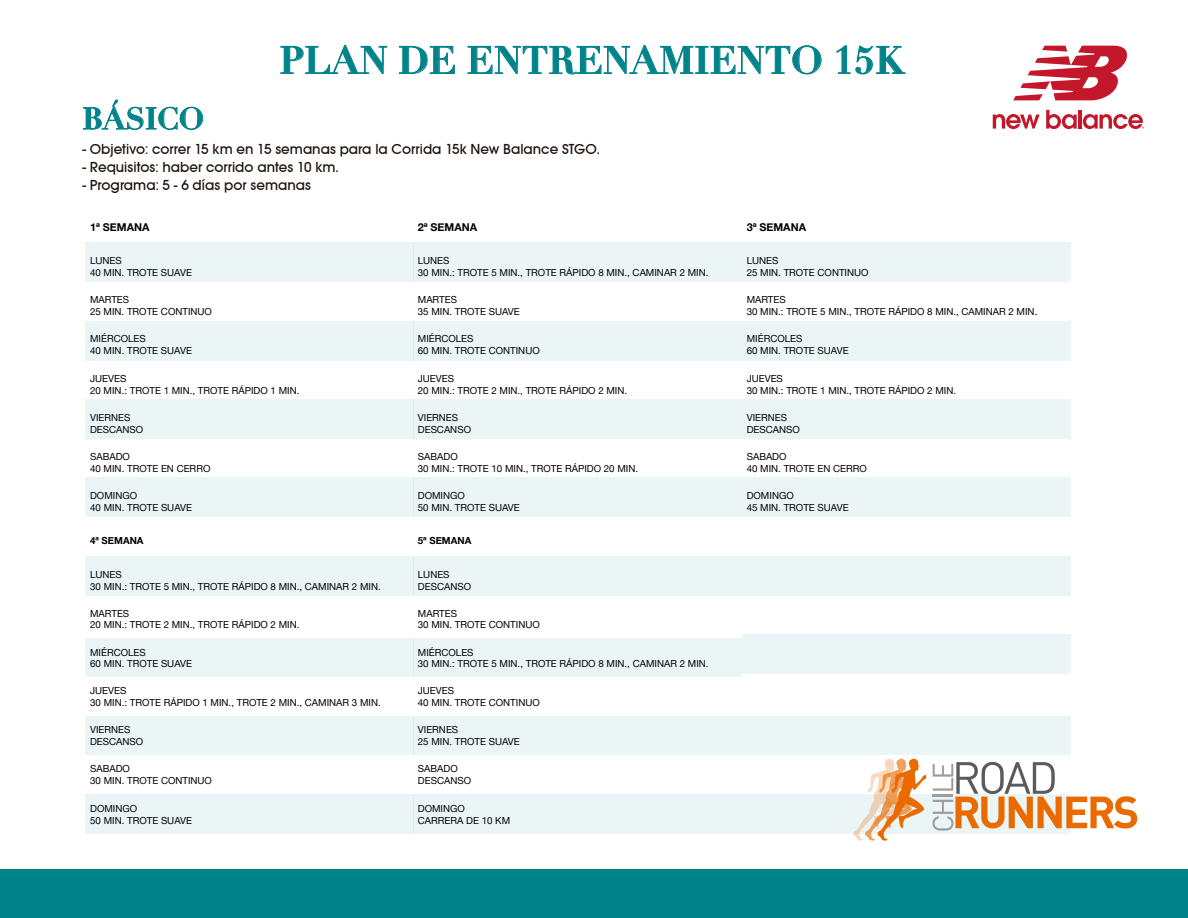
<style>
.page{position:relative;width:1188px;height:918px;background:#fff}
.page>*{position:absolute;margin:0;border:0;box-sizing:border-box;transform-origin:0 0}
.t1{font:700 37.65px "Didot";color:#008389}
.t2{font:700 30px "Didot";color:#008389}
.t3{font:15px "Avant Garde Md ITCTT";color:#1e120d}
.t4{font:700 10.8px "Helvetica Neue";color:#020102}
.t5{font:9.75px/11.9px "Helvetica Neue";color:#020102}
.t6{font:700 9.75px "Helvetica Neue";color:#020102}
</style>
<div class="page">
<div style="left:86px;top:243px;width:328px;height:39px;background:#ebf5f5"></div>
<div style="left:414px;top:243px;width:328px;height:39px;background:#ebf5f5"></div>
<div style="left:742px;top:243px;width:328px;height:39px;background:#ebf5f5"></div>
<div style="left:86px;top:321px;width:328px;height:39px;background:#ebf5f5"></div>
<div style="left:414px;top:321px;width:328px;height:39px;background:#ebf5f5"></div>
<div style="left:742px;top:321px;width:328px;height:39px;background:#ebf5f5"></div>
<div style="left:86px;top:399px;width:328px;height:39px;background:#ebf5f5"></div>
<div style="left:414px;top:399px;width:328px;height:39px;background:#ebf5f5"></div>
<div style="left:742px;top:399px;width:328px;height:39px;background:#ebf5f5"></div>
<div style="left:86px;top:478px;width:328px;height:39px;background:#ebf5f5"></div>
<div style="left:414px;top:478px;width:328px;height:39px;background:#ebf5f5"></div>
<div style="left:742px;top:478px;width:328px;height:39px;background:#ebf5f5"></div>
<div style="left:86px;top:556px;width:328px;height:39px;background:#ebf5f5"></div>
<div style="left:414px;top:556px;width:328px;height:39px;background:#ebf5f5"></div>
<div style="left:742px;top:556px;width:328px;height:39px;background:#ebf5f5"></div>
<div style="left:86px;top:638px;width:328px;height:39px;background:#ebf5f5"></div>
<div style="left:414px;top:638px;width:328px;height:39px;background:#ebf5f5"></div>
<div style="left:742px;top:634px;width:328px;height:39px;background:#ebf5f5"></div>
<div style="left:86px;top:717px;width:328px;height:39px;background:#ebf5f5"></div>
<div style="left:414px;top:717px;width:328px;height:39px;background:#ebf5f5"></div>
<div style="left:742px;top:717px;width:328px;height:39px;background:#ebf5f5"></div>
<div style="left:86px;top:795px;width:328px;height:39px;background:#ebf5f5"></div>
<div style="left:414px;top:795px;width:328px;height:39px;background:#ebf5f5"></div>
<div style="left:742px;top:795px;width:328px;height:39px;background:#ebf5f5"></div>
<svg style="left:280px;top:45px;width:107px;height:29px"></svg>
<svg style="left:399px;top:46px;width:56px;height:28px"></svg>
<svg style="left:467px;top:45px;width:355px;height:30px"></svg>
<svg style="left:836px;top:45px;width:70px;height:30px"></svg>
<div style="left:0;top:869px;width:1187px;height:49px;background:#008389"></div>
<svg style="left:1013px;top:46px;width:114px;height:54px"></svg>
<svg style="left:993px;top:114px;width:47px;height:15px"></svg>
<svg style="left:1046px;top:110px;width:31px;height:19px"></svg>
<hr style="left:1078px;top:110px;width:4px;height:19px;background:#c3172c">
<svg style="left:1083px;top:114px;width:61px;height:15px"></svg>
<svg style="left:933px;top:762px;width:204px;height:69px"></svg>
<svg style="left:853px;top:758px;width:74px;height:83px"></svg>
<svg style="left:83px;top:99px;width:120px;height:31px"></svg>
<h2 class="t2" style="left:82px;top:100px;width:123px">BÁSICO</h2>
<h1 class="t1" style="left:280px;top:37px;width:626px">PLAN DE ENTRENAMIENTO 15K</h1>
<h3 class="t3" style="left:82px;top:141px;width:519px">- Objetivo: correr 15 km en 15 semanas para la Corrida 15k New Balance STGO.</h3>
<h3 class="t3" style="left:82px;top:159px;width:258px">- Requisitos: haber corrido antes 10 km.</h3>
<h3 class="t3" style="left:82px;top:177px;width:230px">- Programa: 5 - 6 días por semanas</h3>
<p class="t4" style="left:90px;top:219px;width:61px">1ª SEMANA</p>
<p class="t4" style="left:418px;top:219px;width:61px">2ª SEMANA</p>
<p class="t4" style="left:747px;top:219px;width:61px">3ª SEMANA</p>
<p class="t5" style="left:90px;top:255px;width:103px">LUNES<br>40 MIN. TROTE SUAVE</p>
<p class="t5" style="left:418px;top:255px;width:292px">LUNES<br>30 MIN.: TROTE 5 MIN., TROTE RÁPIDO 8 MIN., CAMINAR 2 MIN.</p>
<p class="t5" style="left:747px;top:255px;width:123px">LUNES<br>25 MIN. TROTE CONTINUO</p>
<p class="t5" style="left:90px;top:294px;width:123px">MARTES<br>25 MIN. TROTE CONTINUO</p>
<p class="t5" style="left:418px;top:294px;width:103px">MARTES<br>35 MIN. TROTE SUAVE</p>
<p class="t5" style="left:747px;top:294px;width:292px">MARTES<br>30 MIN.: TROTE 5 MIN., TROTE RÁPIDO 8 MIN., CAMINAR 2 MIN.</p>
<p class="t5" style="left:90px;top:333px;width:103px">MIÉRCOLES<br>40 MIN. TROTE SUAVE</p>
<p class="t5" style="left:418px;top:333px;width:123px">MIÉRCOLES<br>60 MIN. TROTE CONTINUO</p>
<p class="t5" style="left:747px;top:333px;width:103px">MIÉRCOLES<br>60 MIN. TROTE SUAVE</p>
<p class="t5" style="left:90px;top:373px;width:211px">JUEVES<br>20 MIN.: TROTE 1 MIN., TROTE RÁPIDO 1 MIN.</p>
<p class="t5" style="left:418px;top:373px;width:211px">JUEVES<br>20 MIN.: TROTE 2 MIN., TROTE RÁPIDO 2 MIN.</p>
<p class="t5" style="left:747px;top:373px;width:211px">JUEVES<br>30 MIN.: TROTE 1 MIN., TROTE RÁPIDO 2 MIN.</p>
<p class="t5" style="left:90px;top:412px;width:55px">VIERNES<br>DESCANSO</p>
<p class="t5" style="left:418px;top:412px;width:55px">VIERNES<br>DESCANSO</p>
<p class="t5" style="left:747px;top:412px;width:55px">VIERNES<br>DESCANSO</p>
<p class="t5" style="left:90px;top:451px;width:122px">SABADO<br>40 MIN. TROTE EN CERRO</p>
<p class="t5" style="left:418px;top:451px;width:222px">SABADO<br>30 MIN.: TROTE 10 MIN., TROTE RÁPIDO 20 MIN.</p>
<p class="t5" style="left:747px;top:451px;width:122px">SABADO<br>40 MIN. TROTE EN CERRO</p>
<p class="t5" style="left:90px;top:490px;width:103px">DOMINGO<br>40 MIN. TROTE SUAVE</p>
<p class="t5" style="left:418px;top:490px;width:103px">DOMINGO<br>50 MIN. TROTE SUAVE</p>
<p class="t5" style="left:747px;top:490px;width:103px">DOMINGO<br>45 MIN. TROTE SUAVE</p>
<p class="t6" style="left:90px;top:533px;width:55px">4ª SEMANA</p>
<p class="t6" style="left:418px;top:533px;width:55px">5ª SEMANA</p>
<p class="t5" style="left:90px;top:569px;width:292px">LUNES<br>30 MIN.: TROTE 5 MIN., TROTE RÁPIDO 8 MIN., CAMINAR 2 MIN.</p>
<p class="t5" style="left:418px;top:569px;width:55px">LUNES<br>DESCANSO</p>
<p class="t5" style="left:90px;top:608px;width:211px">MARTES<br>20 MIN.: TROTE 2 MIN., TROTE RÁPIDO 2 MIN.</p>
<p class="t5" style="left:418px;top:608px;width:123px">MARTES<br>30 MIN. TROTE CONTINUO</p>
<p class="t5" style="left:90px;top:647px;width:103px">MIÉRCOLES<br>60 MIN. TROTE SUAVE</p>
<p class="t5" style="left:418px;top:647px;width:292px">MIÉRCOLES<br>30 MIN.: TROTE 5 MIN., TROTE RÁPIDO 8 MIN., CAMINAR 2 MIN.</p>
<p class="t5" style="left:90px;top:686px;width:292px">JUEVES<br>30 MIN.: TROTE RÁPIDO 1 MIN., TROTE 2 MIN., CAMINAR 3 MIN.</p>
<p class="t5" style="left:418px;top:686px;width:123px">JUEVES<br>40 MIN. TROTE CONTINUO</p>
<p class="t5" style="left:90px;top:725px;width:55px">VIERNES<br>DESCANSO</p>
<p class="t5" style="left:418px;top:725px;width:103px">VIERNES<br>25 MIN. TROTE SUAVE</p>
<p class="t5" style="left:90px;top:764px;width:123px">SABADO<br>30 MIN. TROTE CONTINUO</p>
<p class="t5" style="left:418px;top:764px;width:55px">SABADO<br>DESCANSO</p>
<p class="t5" style="left:90px;top:804px;width:103px">DOMINGO<br>50 MIN. TROTE SUAVE</p>
<p class="t5" style="left:418px;top:804px;width:94px">DOMINGO<br>CARRERA DE 10 KM</p>
</div>
